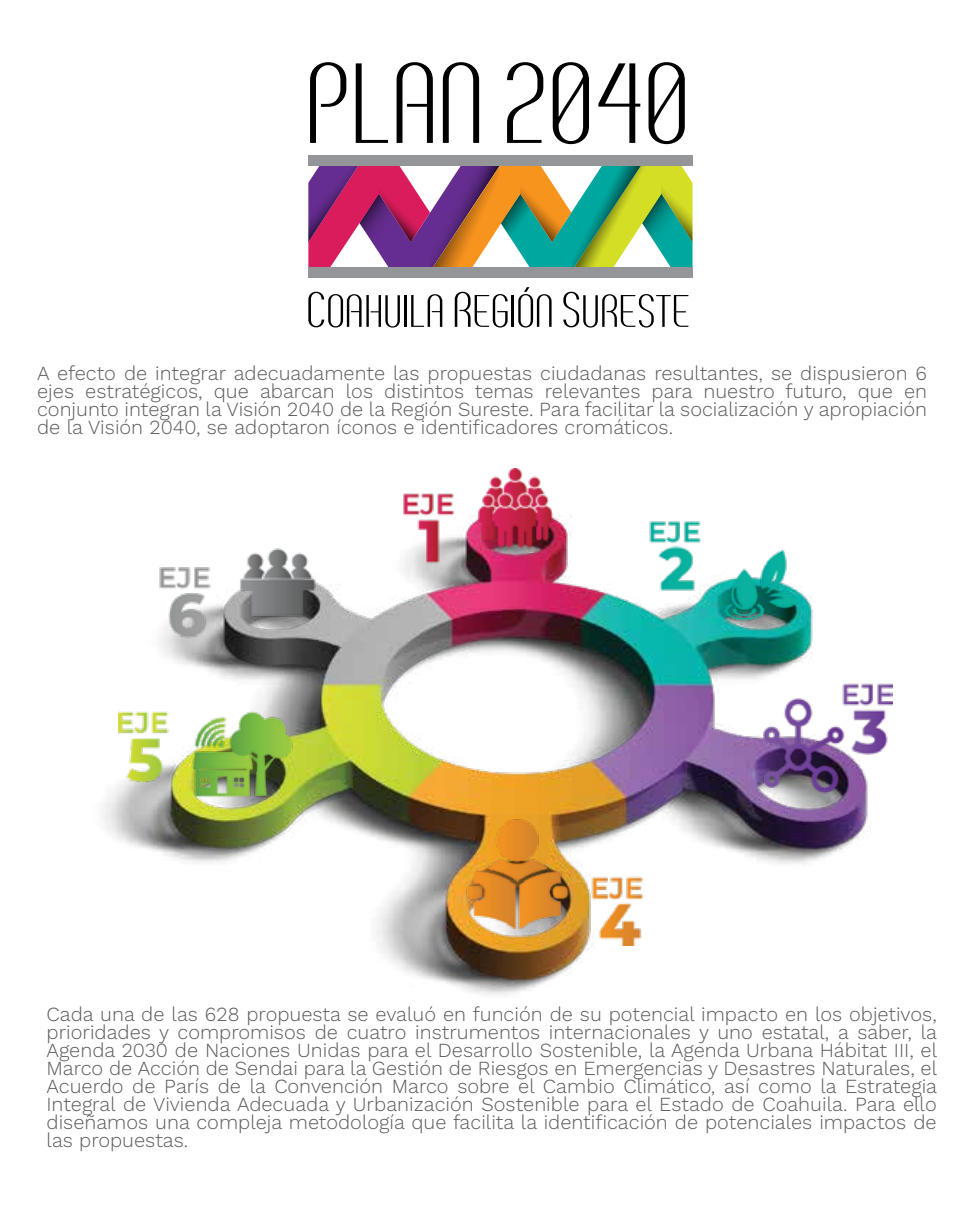
<style>
.page{position:relative;width:965px;height:1224px;background:#fff}
.page>*{position:absolute;margin:0;border:0;box-sizing:border-box;transform-origin:0 0}
.t1{font:120.4px "Breve SC";color:#010101}
.t2{font:52.4px "Breve SC";color:#010101}
.t3{font:300 20px/18px "Work Sans";color:#58595b;text-align:justify}
</style>
<div class="page">
<svg style="left:308px;top:165px;width:384px;height:102px"></svg>
<div style="left:308px;top:155px;width:384px;height:10px;background:#939598"></div>
<div style="left:308px;top:267px;width:384px;height:11px;background:#939598"></div>
<img style="left:102px;top:788px;width:490px;height:207px">
<img style="left:118px;top:469px;width:775px;height:477px">
<h1 class="t1" style="left:310px;top:44px;width:386px">PLAN 2040</h1>
<h2 class="t2" style="left:308px;top:284px;width:386px">COAHUILA REGIÓN SURESTE</h2>
<p class="t3" style="left:37px;top:364px;width:892px">A efecto de integrar adecuadamente las propuestas ciudadanas resultantes, se dispusieron 6 ejes estratégicos, que abarcan los distintos temas relevantes para nuestro futuro, que en conjunto integran la Visión 2040 de la Región Sureste. Para facilitar la socialización y apropiación de la Visión 2040, se adoptaron íconos e identificadores cromáticos.</p>
<p class="t3" style="left:47px;top:1004px;width:892px">Cada una de las 628 propuesta se evaluó en función de su potencial impacto en los objetivos, prioridades y compromisos de cuatro instrumentos internacionales y uno estatal, a saber, la Agenda 2030 de Naciones Unidas para el Desarrollo Sostenible, la Agenda Urbana Hábitat III, el Marco de Acción de Sendai para la Gestión de Riesgos en Emergencias y Desastres Naturales, el Acuerdo de París de la Convención Marco sobre el Cambio Climático, así como la Estrategia Integral de Vivienda Adecuada y Urbanización Sostenible para el Estado de Coahuila. Para ello diseñamos una compleja metodología que facilita la identificación de potenciales impactos de las propuestas.</p>
</div>
